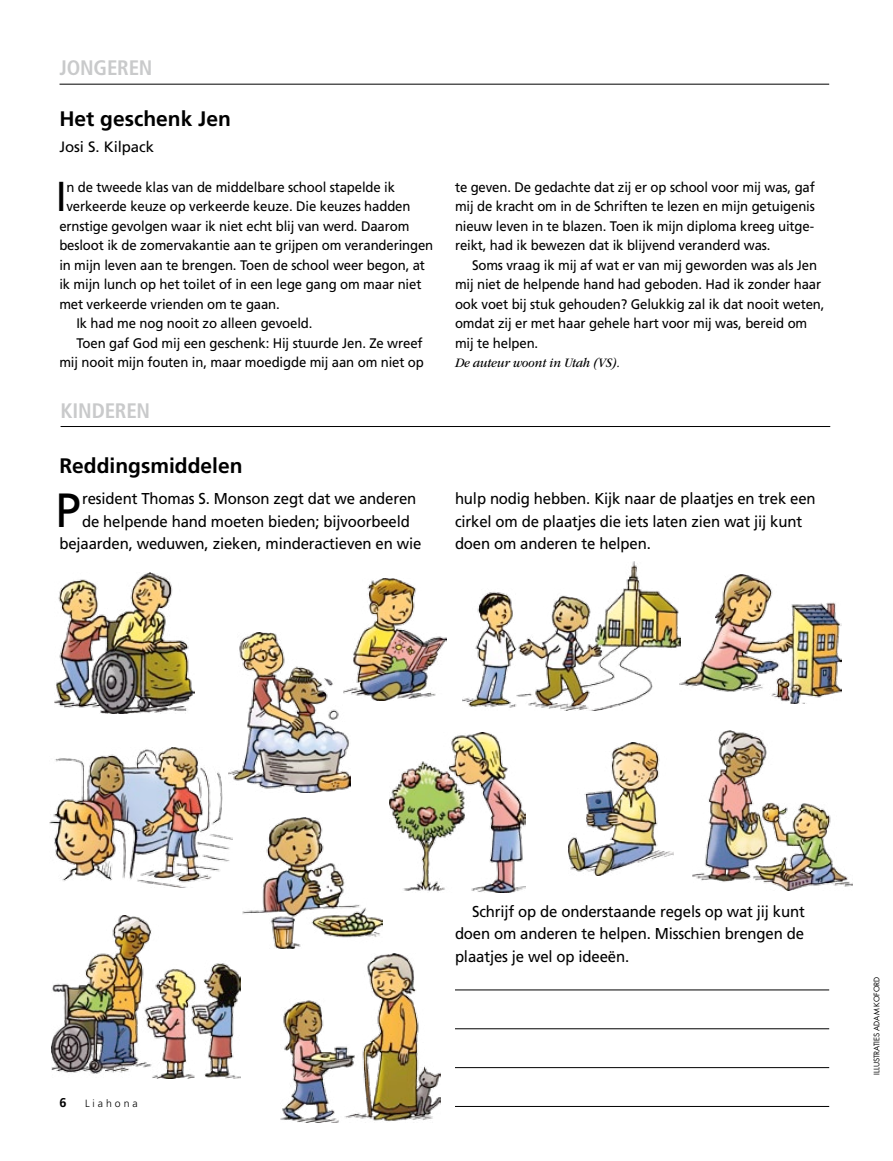
<style>
.page{position:relative;width:893px;height:1161px;background:#fff}
.page>*{position:absolute;margin:0;border:0;box-sizing:border-box;transform-origin:0 0}
.SUBARTchild_para_fir{font:48px "Frutigerlds Lat";color:#000;scale:.95 1}
.SUBARTyouth_para_fir{font:41.85px "Frutigerlds Lat";color:#000;scale:.95 1}
.SUBARTchildandyouth{font:700 21px "Frutigerlds Lat";color:#000}
.section_title_fpm{font:700 condensed 21px "Frutigerlds Lat";letter-spacing:-.01em;color:#c9cacb}
.SUBARTchild_para_fir-2{font:15.75px/22.5px "Frutigerlds Lat";letter-spacing:-.01em;color:#000;scale:.95 1}
.SUBARTchild_para{font:15.75px/22.5px "Frutigerlds Lat";letter-spacing:-.01em;color:#000;text-align:justify;scale:.95 1}
.SUBART-BY1_para_firs{font:15px "Frutigerlds Lat";letter-spacing:-.005em;color:#000}
.SUBARTyouth_para{font:13.8px/19.5px "Frutigerlds Lat";letter-spacing:-.01em;color:#000;text-align:justify;scale:.95 1}
.SUBARTyouth_para_fir-2{font:13.8px "Frutigerlds Lat";letter-spacing:-.01em;color:#000;scale:.95 1}
.SUBART-BIO_para_1{font:italic 13.5px "Garamondlds Lat";letter-spacing:-.01em;color:#000;scale:.92 1}
.t1{font:700 12.75px "Frutigerlds Lat";color:#000}
.t2{font:300 10.5px "Frutigerlds Lat";letter-spacing:.28em;color:#000}
.FIGimg-CRDT_para{font:7.5px "Futuralds Lat";letter-spacing:-.01em;color:#000}
</style>
<div class="page">
<img style="left:463px;top:561px;width:216px;height:149px">
<img style="left:350px;top:579px;width:96px;height:122px">
<img style="left:693px;top:730px;width:159px;height:160px">
<img style="left:679px;top:574px;width:162px;height:130px">
<img style="left:51px;top:915px;width:189px;height:163px">
<img style="left:389px;top:733px;width:136px;height:159px">
<img style="left:568px;top:742px;width:105px;height:134px">
<img style="left:280px;top:954px;width:160px;height:168px">
<img style="left:233px;top:632px;width:117px;height:160px">
<img style="left:50px;top:747px;width:183px;height:141px">
<img style="left:55px;top:572px;width:139px;height:142px">
<img style="left:243px;top:817px;width:139px;height:131px">
<hr style="left:455px;top:989px;width:374px;height:1px;background:#000">
<hr style="left:455px;top:1028px;width:374px;height:1px;background:#000">
<hr style="left:455px;top:1067px;width:374px;height:1px;background:#000">
<hr style="left:455px;top:1106px;width:374px;height:1px;background:#000">
<hr style="left:60px;top:84px;width:769px;height:1px;background:#000">
<hr style="left:61px;top:426px;width:769px;height:1px;background:#000">
<p class="section_title_fpm" style="left:60px;top:52px;width:95px">JONGEREN</p>
<p class="SUBARTchildandyouth" style="left:59px;top:103px;width:173px">Het geschenk Jen</p>
<p class="SUBART-BY1_para_firs" style="left:59px;top:135px;width:96px">Josi S. Kilpack</p>
<p class="SUBARTyouth_para_fir" style="left:56px;top:165px;width:13px">I</p>
<p class="SUBARTyouth_para_fir-2" style="left:66px;top:176px;width:347px">n de tweede klas van de middelbare school stapelde ik</p>
<p class="SUBARTyouth_para_fir-2" style="left:66px;top:196px;width:364px">verkeerde keuze op verkeerde keuze. Die keuzes hadden</p>
<p class="SUBARTyouth_para_fir-2" style="left:59px;top:215px;width:370px">ernstige gevolgen waar ik niet echt blij van werd. Daarom</p>
<p class="SUBARTyouth_para_fir-2" style="left:59px;top:235px;width:395px">besloot ik de zomervakantie aan te grijpen om veranderingen</p>
<p class="SUBARTyouth_para_fir-2" style="left:59px;top:254px;width:386px">in mijn leven aan te brengen. Toen de school weer begon, at</p>
<p class="SUBARTyouth_para_fir-2" style="left:59px;top:274px;width:383px">ik mijn lunch op het toilet of in een lege gang om maar niet</p>
<p class="SUBARTyouth_para_fir-2" style="left:59px;top:293px;width:234px">met verkeerde vrienden om te gaan.</p>
<p class="SUBARTyouth_para" style="left:76px;top:313px;width:250px">Ik had me nog nooit zo alleen gevoeld.</p>
<p class="SUBARTyouth_para" style="left:59px;top:332px;width:385px;text-align:right">Toen gaf God mij een geschenk: Hij stuurde Jen. Ze wreef mij nooit mijn fouten in, maar moedigde mij aan om niet op</p>
<p class="section_title_fpm" style="left:61px;top:394px;width:91px">KINDEREN</p>
<p class="SUBARTchildandyouth" style="left:59px;top:450px;width:185px">Reddingsmiddelen</p>
<p class="SUBARTchild_para_fir" style="left:56px;top:474px;width:28px">P</p>
<p class="SUBARTchild_para_fir-2" style="left:82px;top:486px;width:353px">resident Thomas S. Monson zegt dat we anderen</p>
<p class="SUBARTchild_para_fir-2" style="left:82px;top:509px;width:347px">de helpende hand moeten bieden; bijvoorbeeld</p>
<p class="SUBARTchild_para_fir-2" style="left:59px;top:531px;width:383px">bejaarden, weduwen, zieken, minderactieven en wie</p>
<p class="SUBARTyouth_para" style="left:455px;top:176px;width:380px">te geven. De gedachte dat zij er op school voor mij was, gaf mij de kracht om in de Schriften te lezen en mijn getuigenis nieuw leven in te blazen. Toen ik mijn diploma kreeg uitge&shy;reikt, had ik bewezen dat ik blijvend veranderd was.</p>
<p class="SUBARTyouth_para" style="left:455px;top:254px;width:390px;text-align:left;text-indent:17px">Soms vraag ik mij af wat er van mij geworden was als Jen mij niet de helpende hand had geboden. Had ik zonder haar ook voet bij stuk gehouden? Gelukkig zal ik dat nooit weten, omdat zij er met haar gehele hart voor mij was, bereid om mij te helpen.</p>
<p class="SUBART-BIO_para_1" style="left:455px;top:353px;width:181px">De auteur woont in Utah (VS).</p>
<p class="SUBARTchild_para_fir-2" style="left:455px;top:486px;width:381px">hulp nodig hebben. Kijk naar de plaatjes en trek een cirkel om de plaatjes die iets laten zien wat jij kunt doen om anderen te helpen.</p>
<p class="t1" style="left:60px;top:1092px;width:9px">6</p>
<p class="t2" style="left:85px;top:1095px;width:54px">Liahona</p>
<p class="SUBARTchild_para" style="left:455px;top:899px;width:370px;text-indent:17px">Schrijf op de onderstaande regels op wat jij kunt doen om anderen te helpen. Misschien brengen de plaatjes je wel op ideeën.</p>
<p class="FIGimg-CRDT_para" style="left:870px;top:1074px;width:99px;rotate:-90deg">ILLUSTRATIES ADAM KOFORD</p>
</div>
